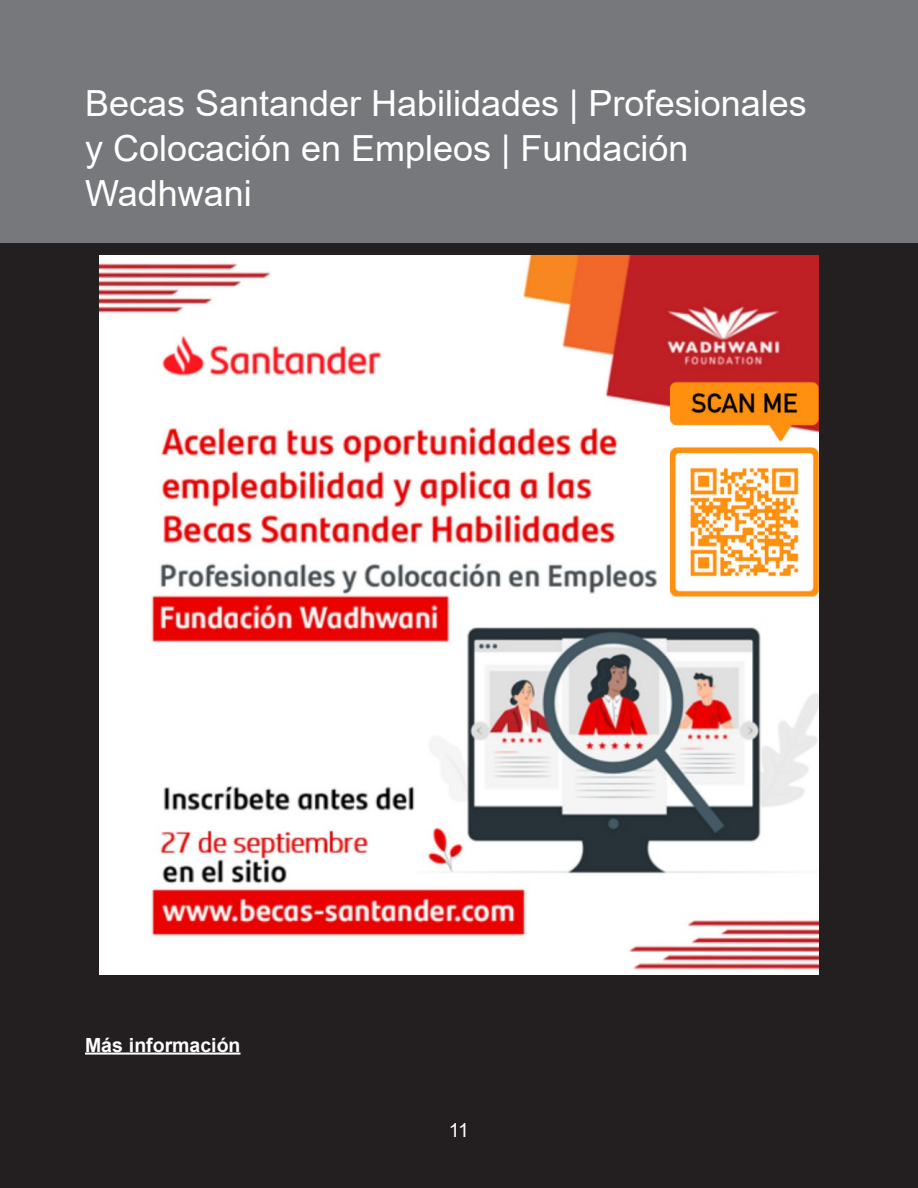
<style>
.page{position:relative;width:918px;height:1188px;background:#fff}
.page>*{position:absolute;margin:0;border:0;box-sizing:border-box;transform-origin:0 0}
.cabeza1Convocatorias{font:36px/45px "Arial";color:#fff}
.cuerpoArticulos_sin{font:700 19.5px "Arial";color:#fff}
.t1{font:19.5px "Arial";color:#fff}
</style>
<div class="page">
<div style="left:0;top:0;width:918px;height:244px;background:#76787b"></div>
<div style="left:0;top:244px;width:918px;height:944px;background:#231f20"></div>
<hr style="left:85px;top:1053px;width:156px;height:2px;background:#fff">
<img style="left:99px;top:255px;width:720px;height:720px">
<p class="cabeza1Convocatorias" style="left:85px;top:80px;width:723px">Becas Santander Habilidades | Profesionales y Colocación en Empleos | Fundación<br>Wadhwani</p>
<p class="cuerpoArticulos_sin" style="left:85px;top:1031px;width:157px">Más información</p>
<p class="t1" style="left:449px;top:1117px;width:22px">11</p>
</div>
